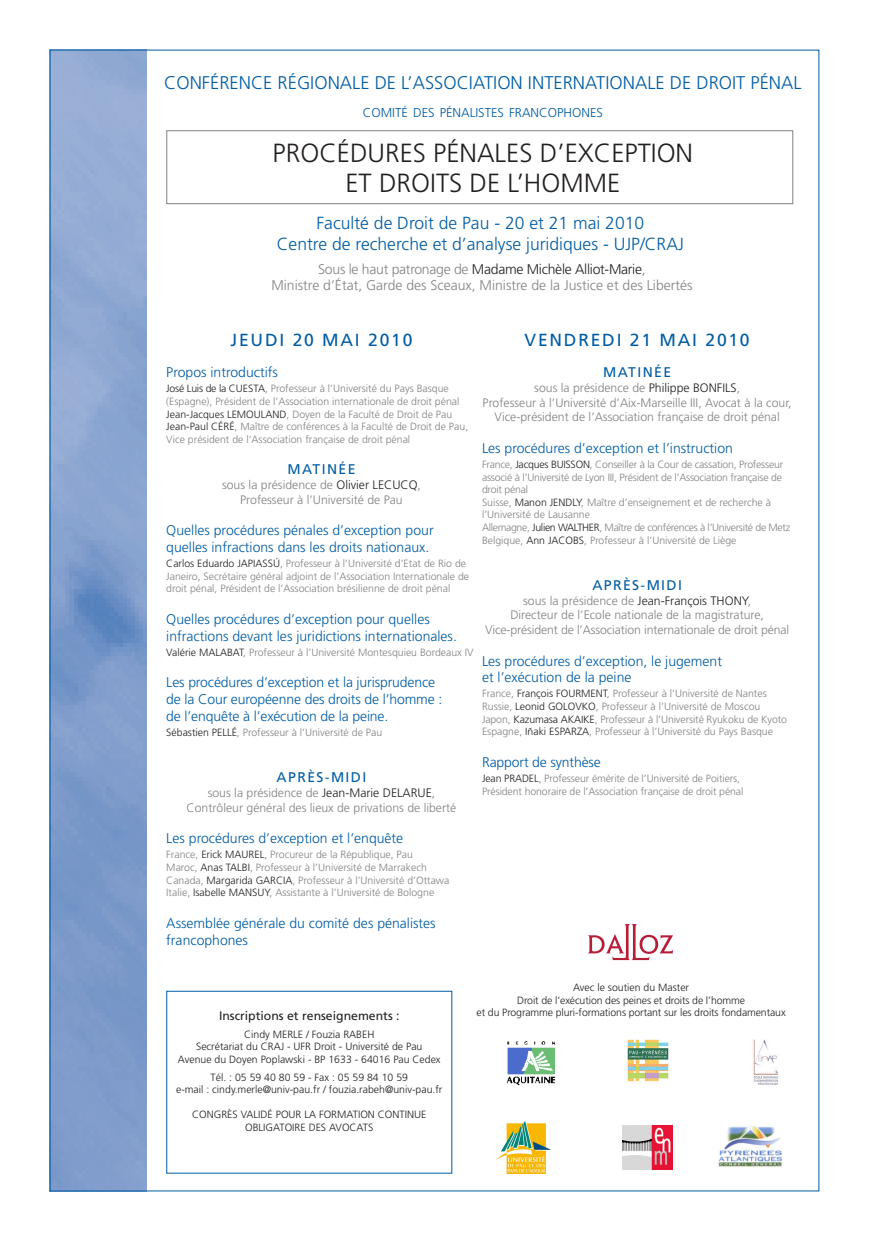
<style>
.page{position:relative;width:869px;height:1241px;background:#fff}
.page>*{position:absolute;margin:0;border:0;box-sizing:border-box;transform-origin:0 0}
.t1{font:300 26.25px "Frutiger";color:#231f20}
.t2{font:300 18.38px "Frutiger";color:#015ca3}
.t3{font:300 17.5px/21px "Frutiger";color:#015ca3;text-align:center}
.t4{font:17.5px "Frutiger";letter-spacing:.1em;color:#015ca3}
.t5{font:300 14px/16.8px "Frutiger";color:#015ca3}
.t6{font:300 14px/16.8px "Frutiger";color:#808285;text-align:center}
.t7{font:14px "Frutiger";letter-spacing:.1em;color:#015ca3}
.t8{font:300 12.86px "Frutiger";color:#015ca3}
.t9{font:300 12.25px/14.7px "Frutiger";color:#808285;text-align:center}
.t10{font:12.25px "Frutiger";color:#231f20}
.t11{font:300 12.25px "Frutiger";color:#231f20}
.t12{font:300 10.5px/12.6px "Frutiger";color:#808285}
.t13{font:300 10.5px/12.6px "Frutiger";color:#231f20;text-align:center}
.t14{font:300 10.5px/12.6px "Frutiger";letter-spacing:-.02em;color:#808285}
.t15{font:300 10.5px "Frutiger";letter-spacing:.055em;color:#231f20}
.t16{font:300 10.5px "Frutiger";letter-spacing:-.02em;color:#231f20}
.s1{color:#231f20}
.s2{font-style:inherit}
.s3{color:#808285}
</style>
<div class="page">
<img style="left:52px;top:52px;width:94px;height:1137px">
<img style="left:588px;top:924px;width:84px;height:35px">
<img style="left:718px;top:1125px;width:64px;height:42px">
<img style="left:506px;top:1041px;width:49px;height:44px">
<img style="left:627px;top:1039px;width:42px;height:43px">
<img style="left:753px;top:1039px;width:25px;height:46px">
<img style="left:622px;top:1125px;width:50px;height:44px">
<div style="left:166px;top:130px;width:626px;height:74px;border:1px solid #808285"></div>
<img style="left:496px;top:1121px;width:55px;height:52px">
<h2 class="t2" style="left:164px;top:73px;width:187px">Conférence régionale</h2>
<h2 class="t2" style="left:374px;top:73px;width:129px">DE L’ASSOCIATION</h2>
<h2 class="t2" style="left:527px;top:73px;width:118px">internationale</h2>
<h2 class="t2" style="left:669px;top:73px;width:133px">DE DROIT PéNAL</h2>
<p class="t8" style="left:363px;top:105px;width:241px">COMITÉ DES PÉNALISTES FRANCOPHONES</p>
<h1 class="t1" style="left:272px;top:138px;width:93px">Proc édures</h1>
<h1 class="t1" style="left:433px;top:138px;width:59px">pénales</h1>
<h1 class="t1" style="left:539px;top:138px;width:69px">d’except</h1>
<h1 class="t1" style="left:650px;top:138px;width:44px">ion</h1>
<h1 class="t1" style="left:345px;top:168px;width:235px">et droits de l’homme</h1>
<h3 class="t3" style="left:277px;top:212px;width:408px">Faculté de Droit de Pau - 20 et 21 mai 2010<br>Centre de recherche et d’analyse juridiques - UJP/CRAJ</h3>
<h3 class="t6" style="left:271px;top:260px;width:422px">Sous le haut patronage de <span class="s1">Madame Michèle Alliot-Marie</span>,<br>Ministre d’état, Garde des Sceaux, Ministre de la Justice et des Libertés</h3>
<h3 class="t4" style="left:230px;top:329px;width:183px">JEUDI 20 MAI 2010</h3>
<h3 class="t5" style="left:166px;top:364px;width:113px">Propos introductifs</h3>
<p class="t16" style="left:166px;top:383px;width:77px">José Luis de la <span class="s2">C</span> uesta</p>
<p class="t12" style="left:166px;top:382px;width:303px;text-indent:99px">, Professeur à l’Université du Pays Basque (Espagne), Président de l’Association internationale de droit pénal <span class="s1">Jean-Jacques</span> <span class="s1">L</span><span class="s1">emouland</span>, Doyen de la Faculté de Droit de Pau <span class="s1">Jean-Paul Céré</span>, Maître de conférences à la Faculté de Droit de Pau, Vice président de l’Association française de droit pénal</p>
<h3 class="t7" style="left:287px;top:461px;width:67px">MATINée</h3>
<p class="t9" style="left:222px;top:477px;width:164px">sous la présidence de <span class="s1">Olivier Lecuc</span></p>
<p class="t11" style="left:408px;top:478px;width:14px">q<span class="s3">,</span></p>
<p class="t9" style="left:240px;top:492px;width:164px">Professeur à l’Université de Pau</p>
<h3 class="t5" style="left:166px;top:522px;width:269px">Quelles procédures pénales d’exception pour quelles infractions dans les droits nationaux.</h3>
<p class="t12" style="left:166px;top:557px;width:304px"><span class="s1">Carlos Eduardo JAPIASSÚ</span>, Professeur à l’Université d’Etat de Rio de<br>Janeiro, Secrétaire général adjoint de l’Association Internationale de droit pénal, Président de l’Association brésilienne de droit pénal</p>
<h3 class="t5" style="left:166px;top:610px;width:292px">Quelles procédures d’exception pour quelles infractions devant les juridictions internationales.</h3>
<p class="t12" style="left:166px;top:646px;width:304px"><span class="s1">Valérie MALABAT</span>, Professeur à l’Université Montesquieu Bordeaux IV</p>
<h3 class="t5" style="left:166px;top:674px;width:277px">Les procédures d’exception et la jurisprudence de la Cour européenne des droits de l’homme : de l’enquête à l’exécution de la peine.</h3>
<p class="t12" style="left:166px;top:726px;width:217px"><span class="s1">Sébastien PELLÉ</span>, Professeur à l’Université de Pau</p>
<h3 class="t7" style="left:276px;top:769px;width:64px">après-midi</h3>
<p class="t9" style="left:186px;top:785px;width:271px">sous la présidence de <span class="s1">Jean-Marie DELARUE</span>,<br>Contrôleur général des lieux de privations de liberté</p>
<h3 class="t5" style="left:166px;top:830px;width:238px">Les procédures d’exception et l’enquête</h3>
<p class="t12" style="left:166px;top:848px;width:284px">France, <span class="s1">Erick MAUREL</span>, Procureur de la République, Pau<br>Maroc, <span class="s1">Anas TALBI</span>, Professeur à l’Université de Marrakech Canada, <span class="s1">Margarida GARCIA</span>, Professeur à l’Université d’Ottawa Italie, <span class="s1">Isabelle MANSUY</span>, Assistante à l’Université de Bologne</p>
<h3 class="t5" style="left:166px;top:914px;width:271px">Assemblée générale du comité des pénalistes francophones</h3>
<h3 class="t4" style="left:524px;top:329px;width:27px">vend</h3>
<h3 class="t4" style="left:578px;top:329px;width:173px">reDI 21 MAI 2010</h3>
<h3 class="t7" style="left:603px;top:364px;width:67px">MATINée</h3>
<p class="t9" style="left:482px;top:380px;width:310px">sous la présidence de <span class="s1">Philippe BON FILS</span>,<br>Professeur à l’Université d’Aix-Marseille III , Avocat à la cour,<br>Vice-président de l’Association française de droit pénal</p>
<h3 class="t5" style="left:482px;top:440px;width:252px">Les procédures d’exception et l’instruction</h3>
<p class="t14" style="left:482px;top:458px;width:310px">France, <span class="s1">Jacques BUISSON</span>, Conseiller à la Cour de cassation, Professeur associé à l’Université de Lyon III, Président de l’Association française de droit pénal<br>Suisse, <span class="s1">Manon JENDLY</span>, Maître d’enseignement et de recherche à l’Université de Lausanne<br>Allemagne, <span class="s1">Julien WALTHER</span>, Maître de conférences à l’Université de Metz Belgique, <span class="s1">Ann JACOBS</span>, Professeur à l’Université de Liège</p>
<h3 class="t7" style="left:592px;top:576px;width:64px">après-midi</h3>
<p class="t9" style="left:485px;top:593px;width:305px">sous la présidence de <span class="s1">Jean-François THONY</span>,<br>Directeur de l’Ecole nationale de la magistrature,<br>Vice-président de l’Association internationale de droit pénal</p>
<h3 class="t5" style="left:482px;top:652px;width:241px">Les procédures d’exception, le jugement et l’exécution de la peine</h3>
<p class="t12" style="left:482px;top:687px;width:306px">France, <span class="s1">François FOURMENT</span>, Professeur à l’Université de Nantes Russie, <span class="s1">Leonid GO LOVKO</span>, Professeur à l’Université de Moscou Japon, <span class="s1">Kazumasa AKAIKE</span>, Professeur à l’Université Ryukoku de Kyoto Espagne, <span class="s1">Iñaki ESPARZA</span>, Professeur à l’Université du Pays Basque</p>
<h3 class="t5" style="left:482px;top:753px;width:120px">Rapport de synthèse</h3>
<p class="t12" style="left:482px;top:772px;width:263px"><span class="s1">Jean PRADEL</span>, Professeur émérite de l’Université de Poitiers,<br>Président honoraire de l’Association française de droit pénal</p>
<p class="t10" style="left:219px;top:1008px;width:182px">Inscriptions et renseignements :</p>
<p class="t13" style="left:178px;top:1027px;width:264px">Cindy MERLE / Fouzia RABEH<br>Secrétariat du CRAJ - UFR Droit - Université de Pau<br>Avenue du Doyen Poplawski - BP 1633 - 64016 Pau Cedex</p>
<p class="t13" style="left:176px;top:1070px;width:268px">Tél. : 05 59 40 80 59 - Fax : 05 59 84 10 59<br>e-mail : cindy.merle@univ-pau.fr / fouzia.rabeh@univ-pau.fr</p>
<p class="t15" style="left:192px;top:1108px;width:147px">Congrès validé pour la format</p>
<p class="t13" style="left:358px;top:1108px;width:63px">ion continue</p>
<p class="t13" style="left:245px;top:1121px;width:70px">obligatoire des</p>
<p class="t13" style="left:329px;top:1121px;width:28px">Avocats</p>
<p class="t13" style="left:476px;top:980px;width:310px">Avec le soutien du Master<br>Droit de l’exécution des peines et droits de l’homme<br>et du Programme pluri-formations portant sur les droits fondamentaux</p>
</div>
